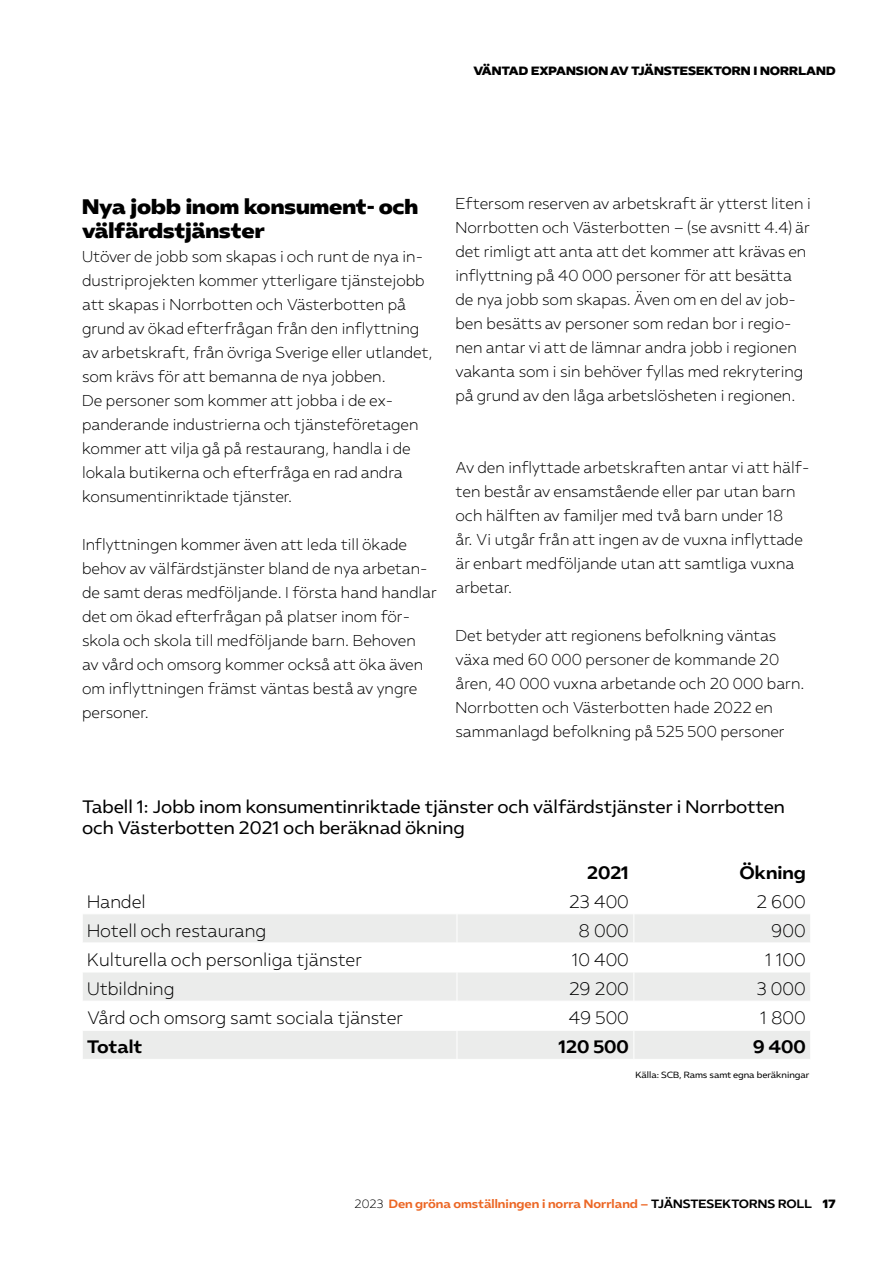
<style>
.page{position:relative;width:893px;height:1263px;background:#fff}
.page>*{position:absolute;margin:0;border:0;box-sizing:border-box;transform-origin:0 0}
.t1{font:21px/24px "Almega Sans Display";color:#000}
.t2{font:300 18px "Almega Sans";color:#000}
.t3{font:18px/21.6px "Almega Sans";color:#000}
.t4{font:700 18px "Almega Sans";color:#000}
.t5{font:300 15.75px/24px "Almega Sans";color:#000}
.t6{font:700 12px "Almega Sans";color:#ec6725}
.t7{font:12px "Almega Sans Display";color:#000}
.t8{font:9px "Almega Sans";color:#000}
.s1{font-weight:300;color:#000}
.s2{color:#000}
.s3{font-family:"Almega Sans Display";font-weight:400;color:#000}
</style>
<div class="page">
<div style="left:83px;top:914px;width:727px;height:145px;background:#ebeceb"></div>
<svg style="left:83px;top:944px;width:727px;height:86px"></svg>
<hr style="left:82px;top:943px;width:375px;height:1px;background:#fff">
<hr style="left:457px;top:943px;width:177px;height:1px;background:#fff">
<hr style="left:634px;top:943px;width:177px;height:1px;background:#fff">
<hr style="left:82px;top:972px;width:375px;height:1px;background:#fff">
<hr style="left:457px;top:972px;width:177px;height:1px;background:#fff">
<hr style="left:634px;top:972px;width:177px;height:1px;background:#fff">
<hr style="left:82px;top:1001px;width:375px;height:1px;background:#fff">
<hr style="left:457px;top:1001px;width:177px;height:1px;background:#fff">
<hr style="left:634px;top:1001px;width:177px;height:1px;background:#fff">
<hr style="left:82px;top:1030px;width:375px;height:1px;background:#fff">
<hr style="left:457px;top:1030px;width:177px;height:1px;background:#fff">
<svg style="left:457px;top:914px;width:1px;height:145px"></svg>
<hr style="left:634px;top:1030px;width:177px;height:1px;background:#fff">
<svg style="left:634px;top:914px;width:1px;height:145px"></svg>
<p class="t7" style="left:473px;top:62px;width:364px">VÄNTAD EXPANSION AV TJÄNSTESEKTORN I NORRLAND</p>
<h1 class="t1" style="left:82px;top:195px;width:338px">Nya jobb inom konsument- och välfärdstjänster</h1>
<p class="t5" style="left:82px;top:244px;width:352px">Utöver de jobb som skapas i och runt de nya in&shy;dustriprojekten kommer ytterligare tjänstejobb att skapas i Norrbotten och Västerbotten på grund av ökad efterfrågan från den inflyttning av arbetskraft, från övriga Sverige eller utlandet, som krävs för att bemanna de nya jobben.<br>De personer som kommer att jobba i de ex&shy;panderande industrierna och tjänsteföretagen kommer att vilja gå på restaurang, handla i de lokala butikerna och efterfråga en rad andra konsumentinriktade tjänster.</p>
<p class="t5" style="left:82px;top:532px;width:356px">Inflyttningen kommer även att leda till ökade behov av välfärdstjänster bland de nya arbetan&shy;de samt deras medföljande. I första hand handlar det om ökad efterfrågan på platser inom för&shy;skola och skola till medföljande barn. Behoven<br>av vård och omsorg kommer också att öka även om inflyttningen främst väntas bestå av yngre personer.</p>
<p class="t5" style="left:455px;top:191px;width:357px">Eftersom reserven av arbetskraft är ytterst liten i Norrbotten och Västerbotten – (se avsnitt 4.4) är det rimligt att anta att det kommer att krävas en inflyttning på 40 000 personer för att besätta de nya jobb som skapas. Även om en del av job&shy;ben besätts av personer som redan bor i regio&shy;nen antar vi att de lämnar andra jobb i regionen vakanta som i sin behöver fyllas med rekrytering på grund av den låga arbetslösheten i regionen.</p>
<p class="t5" style="left:455px;top:455px;width:355px">Av den inflyttade arbetskraften antar vi att hälf&shy;ten består av ensamstående eller par utan barn och hälften av familjer med två barn under 18<br>år. Vi utgår från att ingen av de vuxna inflyttade är enbart medföljande utan att samtliga vuxna arbetar.</p>
<p class="t5" style="left:455px;top:623px;width:350px">Det betyder att regionens befolkning väntas växa med 60 000 personer de kommande 20 åren, 40 000 vuxna arbetande och 20 000 barn.<br>Norrbotten och Västerbotten hade 2022 en sammanlagd befolkning på 525 500 personer</p>
<p class="t3" style="left:82px;top:795px;width:704px">Tabell 1: Jobb inom konsumentinriktade tjänster och välfärdstjänster i Norrbotten och Västerbotten 2021 och beräknad ökning</p>
<p class="t4" style="left:587px;top:860px;width:43px">2021</p>
<p class="t4" style="left:739px;top:860px;width:68px">Ökning</p>
<p class="t2" style="left:87px;top:890px;width:60px">Handel</p>
<p class="t2" style="left:569px;top:890px;width:61px">23 400</p>
<p class="t2" style="left:756px;top:890px;width:51px">2 600</p>
<p class="t2" style="left:87px;top:919px;width:181px">Hotell och restaurang</p>
<p class="t2" style="left:578px;top:919px;width:52px">8 000</p>
<p class="t2" style="left:772px;top:919px;width:36px">900</p>
<p class="t2" style="left:87px;top:948px;width:276px">Kulturella och personliga tjänster</p>
<p class="t2" style="left:572px;top:948px;width:59px">10 400</p>
<p class="t2" style="left:765px;top:948px;width:42px">1 100</p>
<p class="t2" style="left:87px;top:977px;width:89px">Utbildning</p>
<p class="t2" style="left:569px;top:977px;width:61px">29 200</p>
<p class="t2" style="left:757px;top:977px;width:51px">3 000</p>
<p class="t2" style="left:87px;top:1006px;width:318px">Vård och omsorg samt sociala tjänster</p>
<p class="t2" style="left:569px;top:1006px;width:62px">49 500</p>
<p class="t2" style="left:760px;top:1006px;width:47px">1 800</p>
<p class="t4" style="left:87px;top:1035px;width:57px">Totalt</p>
<p class="t4" style="left:558px;top:1035px;width:72px">120 500</p>
<p class="t4" style="left:753px;top:1035px;width:54px">9 400</p>
<p class="t8" style="left:635px;top:1068px;width:175px">Källa: SCB, Rams samt egna beräkningar</p>
<p class="t6" style="left:355px;top:1196px;width:482px"><span class="s1">2023</span> Den gröna omställningen i norra Norrland – <span class="s2">TJÄNSTESEKTORNS ROLL</span> <span class="s3">17</span></p>
</div>
